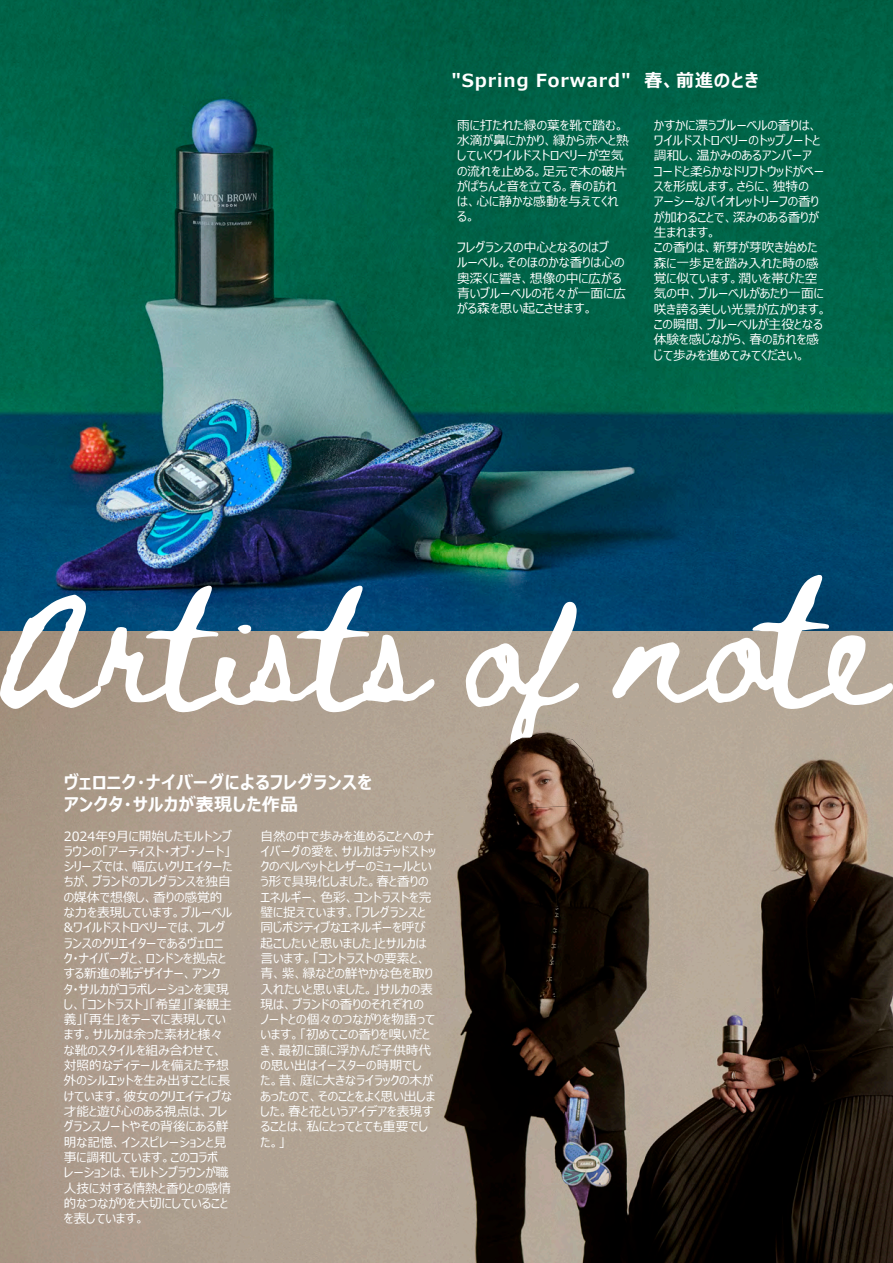
<style>
.page{position:relative;width:893px;height:1263px;background:#fff}
.page>*{position:absolute;margin:0;border:0;box-sizing:border-box;transform-origin:0 0}
.t1{font:700 18px/21.6px "Meiryo UI";letter-spacing:.02em;color:#fff}
.t2{font:700 18px "Meiryo UI";letter-spacing:.05em;color:#fff}
.t3{font:12.75px/15.3px "Meiryo UI";color:#fff}
.t4{font:italic 12.75px/15.3px "Meiryo UI";color:#fff}
</style>
<div class="page">
<img style="left:0;top:0;width:893px;height:631px">
<img style="left:0;top:631px;width:893px;height:632px">
<svg style="left:0;top:585px;width:434px;height:127px"></svg>
<svg style="left:612px;top:574px;width:281px;height:135px"></svg>
<svg style="left:465px;top:601px;width:137px;height:207px"></svg>
<img style="left:489px;top:733px;width:113px;height:75px">
<p class="t2" style="left:451px;top:68px;width:309px">"Spring Forward"　春、前進のとき</p>
<p class="t4" style="left:654px;top:118px;width:175px">かすかに漂うブルーベルの香りは、ワイルドストロベリーのトップノートと調和し、温かみのあるアンバーア<br>コードと柔らかなドリフトウッドがベースを形成します。さらに、独特の<br>アーシーなバイオレットリーフの香りが加わることで、深みのある香りが生まれます。<br>この香りは、新芽が芽吹き始めた森に一歩足を踏み入れた時の感覚に似ています。潤いを帯びた空気の中、ブルーベルがあたり一面に咲き誇る美しい光景が広がります。この瞬間、ブルーベルが主役となる体験を感じながら、春の訪れを感じて歩みを進めてみてください。</p>
<p class="t3" style="left:457px;top:118px;width:173px">雨に打たれた緑の葉を靴で踏む。水滴が鼻にかかり、緑から赤へと熟していくワイルドストロベリーが空気の流れを止める。足元で木の破片がぱちんと音を立てる。春の訪れは、心に静かな感動を与えてくれる。</p>
<p class="t3" style="left:457px;top:240px;width:170px">フレグランスの中心となるのはブ<br>ルーベル。そのほのかな香りは心の奥深くに響き、想像の中に広がる青いブルーベルの花々が一面に広がる森を思い起こさせます。</p>
<p class="t1" style="left:64px;top:772px;width:310px">ヴェロニク・ナイバーグによるフレグランスをアンクタ・サルカが表現した作品</p>
<p class="t3" style="left:64px;top:829px;width:170px">2024年9月に開始したモルトンブラウンの「アーティスト・オブ・ノート」シリーズでは、幅広いクリエイターたちが、ブランドのフレグランスを独自の媒体で想像し、香りの感覚的な力を表現しています。ブルーベル&amp;ワイルドストロベリーでは、フレグランスのクリエイターであるヴェロニク・ナイバーグと、ロンドンを拠点とする新進の靴デザイナー、アンク<br>タ・サルカがコラボレーションを実現し、「コントラスト」「希望」「楽観主義」「再生」をテーマに表現しています。サルカは余った素材と様々な靴のスタイルを組み合わせて、対照的なディテールを備えた予想外のシルエットを生み出すことに長けています。彼女のクリエイティブな才能と遊び心のある視点は、フレグランスノートやその背後にある鮮明な記憶、インスピレーションと見事に調和しています。このコラボ<br>レーションは、モルトンブラウンが職人技に対する情熱と香りとの感情的なつながりを大切にしていることを表しています。</p>
<p class="t3" style="left:260px;top:829px;width:177px">自然の中で歩みを進めることへのナイバーグの愛を、サルカはデッドストックのベルベットとレザーのミュールという形で具現化しました。春と香りのエネルギー、色彩、コントラストを完璧に捉えています。「フレグランスと同じポジティブなエネルギーを呼び起こしたいと思いました」とサルカは言います。「コントラストの要素と、青、紫、緑などの鮮やかな色を取り入れたいと思いました。」サルカの表現は、ブランドの香りのそれぞれの<br>ノートとの個々のつながりを物語っています。「初めてこの香りを嗅いだとき、最初に頭に浮かんだ子供時代の思い出はイースターの時期でし<br>た。昔、庭に大きなライラックの木があったので、そのことをよく思い出しました。春と花というアイデアを表現することは、私にとってとても重要でした。」</p>
</div>
